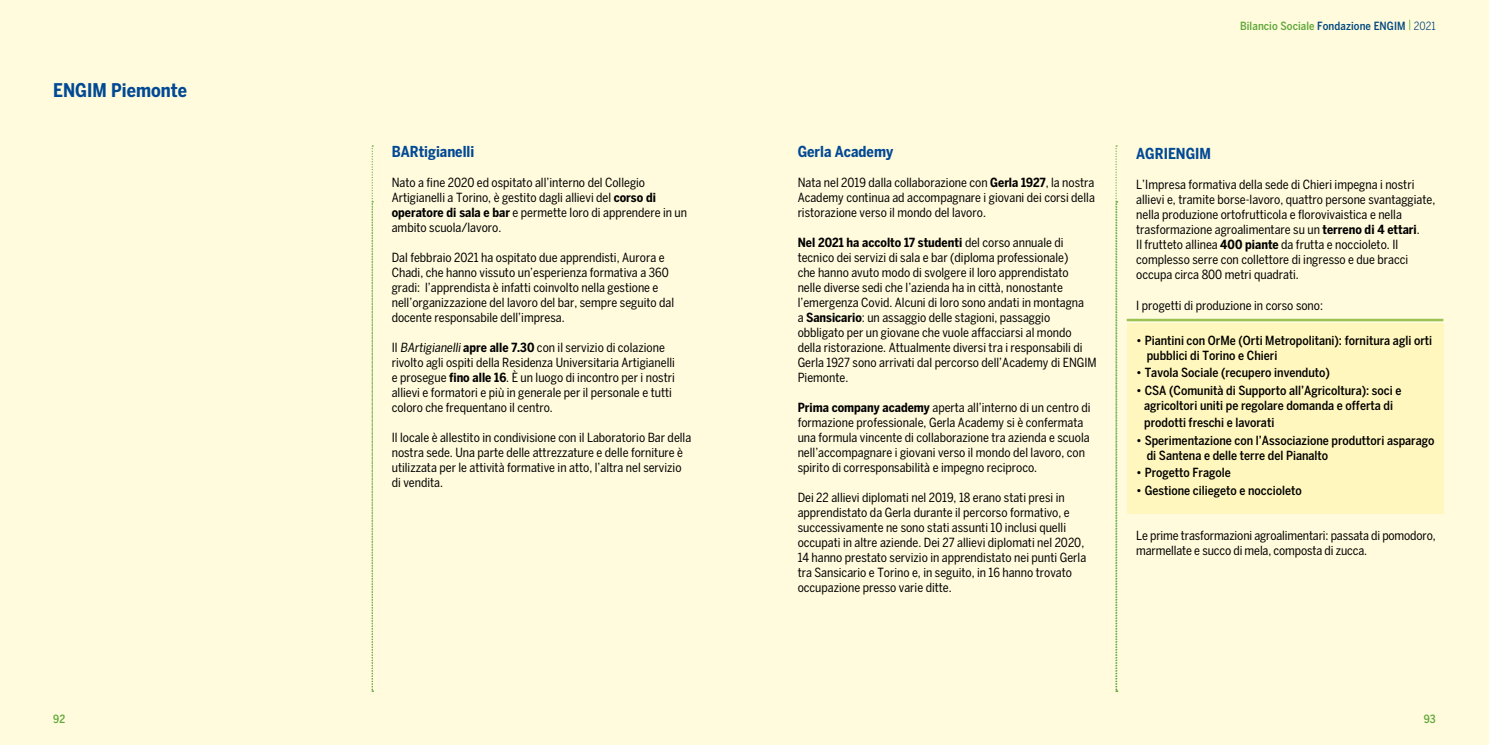
<style>
.page{position:relative;width:1489px;height:745px;background:#fff}
.page>*{position:absolute;margin:0;border:0;box-sizing:border-box;transform-origin:0 0}
.t1{font:700 condensed 18.75px "Benton Sans";color:#024995}
.t2{font:700 condensed 15px "Benton Sans";color:#024995}
.t3{font:condensed 12.5px/15px "Benton Sans";color:#000}
.t4{font:500 condensed 12.5px/15px "Benton Sans";color:#000}
.t5{font:500 condensed 11.25px "Benton Sans";letter-spacing:.01em;color:#5eaa41}
.s1{font-weight:700}
.s2{color:#024995}
.s3{font-weight:400}
.s4{font-weight:400;color:#024995}
</style>
<div class="page">
<div style="left:0;top:0;width:1488px;height:744px;background:#fffbdc"></div>
<svg style="left:371px;top:145px;width:2px;height:546px"></svg>
<svg style="left:1115px;top:145px;width:2px;height:546px"></svg>
<div style="left:1126px;top:323px;width:317px;height:190px;background:#fff7bd"></div>
<hr style="left:1126px;top:318px;width:317px;height:3px;background:#9bc152">
<h1 class="t1" style="left:53px;top:79px;width:135px">ENGIM Piemonte</h1>
<p class="t2" style="left:392px;top:142px;width:84px">BARtigianelli</p>
<p class="t3" style="left:392px;top:174px;width:297px">Nato a fine 2020 ed ospitato all’interno del Collegio Artigianelli a Torino, è gestito dagli allievi del <span class="s1">corso di operatore di sala e bar</span> e permette loro di apprendere in un ambito scuola/lavoro.</p>
<p class="t3" style="left:392px;top:249px;width:284px">Dal febbraio 2021 ha ospitato due apprendisti, Aurora e Chadi, che hanno vissuto un’esperienza formativa a 360 gradi: l’apprendista è infatti coinvolto nella gestione e nell’organizzazione del lavoro del bar, sempre seguito dal docente responsabile dell’impresa.</p>
<p class="t3" style="left:392px;top:339px;width:285px">Il BArtigianelli<span class="s1">apre alle 7.30</span> con il servizio di colazione rivolto agli ospiti della Residenza Universitaria Artigianelli e prosegue <span class="s1">fino alle 16</span>. È un luogo di incontro per i nostri allievi e formatori e più in generale per il personale e tutti coloro che frequentano il centro.</p>
<p class="t3" style="left:392px;top:429px;width:301px">Il locale è allestito in condivisione con il Laboratorio Bar della nostra sede. Una parte delle attrezzature e delle forniture è utilizzata per le attività formative in atto, l’altra nel servizio di vendita.</p>
<p class="t5" style="left:1239px;top:19px;width:197px">Bilancio Sociale <span class="s2">Fondazione ENGIM</span> <span class="s3">|</span> <span class="s4">2021</span></p>
<p class="t2" style="left:797px;top:142px;width:97px">Gerla Academy</p>
<p class="t3" style="left:797px;top:174px;width:299px;text-align:justify">Nata nel 2019 dalla collaborazione con <span class="s1">Gerla 1927</span>, la nostra Academy continua ad accompagnare i giovani dei corsi della ristorazione verso il mondo del lavoro.</p>
<p class="t3" style="left:797px;top:234px;width:300px"><span class="s1">Nel 2021 ha accolto 17 studenti</span> del corso annuale di tecnico dei servizi di sala e bar (diploma professionale)<br>che hanno avuto modo di svolgere il loro apprendistato<br>nelle diverse sedi che l’azienda ha in città, nonostante l’emergenza Covid. Alcuni di loro sono andati in montagna<br>a <span class="s1">Sansicario</span>: un assaggio delle stagioni, passaggio obbligato per un giovane che vuole affacciarsi al mondo della ristorazione. Attualmente diversi tra i responsabili di Gerla 1927 sono arrivati dal percorso dell’Academy di ENGIM Piemonte.</p>
<p class="t3" style="left:797px;top:399px;width:294px"><span class="s1">Prima company academy</span> aperta all’interno di un centro di formazione professionale, Gerla Academy si è confermata una formula vincente di collaborazione tra azienda e scuola nell’accompagnare i giovani verso il mondo del lavoro, con spirito di corresponsabilità e impegno reciproco.</p>
<p class="t3" style="left:797px;top:489px;width:290px">Dei 22 allievi diplomati nel 2019, 18 erano stati presi in apprendistato da Gerla durante il percorso formativo, e successivamente ne sono stati assunti 10 inclusi quelli occupati in altre aziende. Dei 27 allievi diplomati nel 2020, 14 hanno prestato servizio in apprendistato nei punti Gerla tra Sansicario e Torino e, in seguito, in 16 hanno trovato occupazione presso varie ditte.</p>
<p class="t2" style="left:1136px;top:145px;width:76px">AGRIENGIM</p>
<p class="t3" style="left:1136px;top:177px;width:300px">L’Impresa formativa della sede di Chieri impegna i nostri allievi e, tramite borse-lavoro, quattro persone svantaggiate, nella produzione ortofrutticola e florovivaistica e nella trasformazione agroalimentare su un <span class="s1">terreno di 4 ettari</span>.<br>Il frutteto allinea <span class="s1">400 piante</span> da frutta e noccioleto. Il complesso serre con collettore di ingresso e due bracci occupa circa 800 metri quadrati.</p>
<p class="t3" style="left:1136px;top:297px;width:188px">I progetti di produzione in corso sono:</p>
<p class="t4" style="left:1146px;top:332px;width:287px;text-indent:-11px">• Piantini con OrMe (Orti Metropolitani): fornitura agli orti pubblici di Torino e Chieri</p>
<p class="t4" style="left:1136px;top:365px;width:195px">• Tavola Sociale (recupero invenduto)</p>
<p class="t4" style="left:1136px;top:382px;width:267px;text-align:center">• CSA (Comunità di Supporto all’Agricoltura): soci e agricoltori uniti pe regolare domanda e offerta di</p>
<p class="t4" style="left:1144px;top:415px;width:132px">prodotti freschi e lavorati</p>
<p class="t4" style="left:1146px;top:432px;width:289px;text-indent:-11px">• Sperimentazione con l’Associazione produttori asparago di Santena e delle terre del Pianalto</p>
<p class="t4" style="left:1136px;top:465px;width:96px">• Progetto Fragole</p>
<p class="t4" style="left:1136px;top:482px;width:167px">• Gestione ciliegeto e noccioleto</p>
<p class="t3" style="left:1136px;top:527px;width:301px">Le prime trasformazioni agroalimentari: passata di pomodoro, marmellate e succo di mela, composta di zucca.</p>
<p class="t5" style="left:53px;top:711px;width:14px">92</p>
<p class="t5" style="left:1423px;top:711px;width:14px">93</p>
</div>
